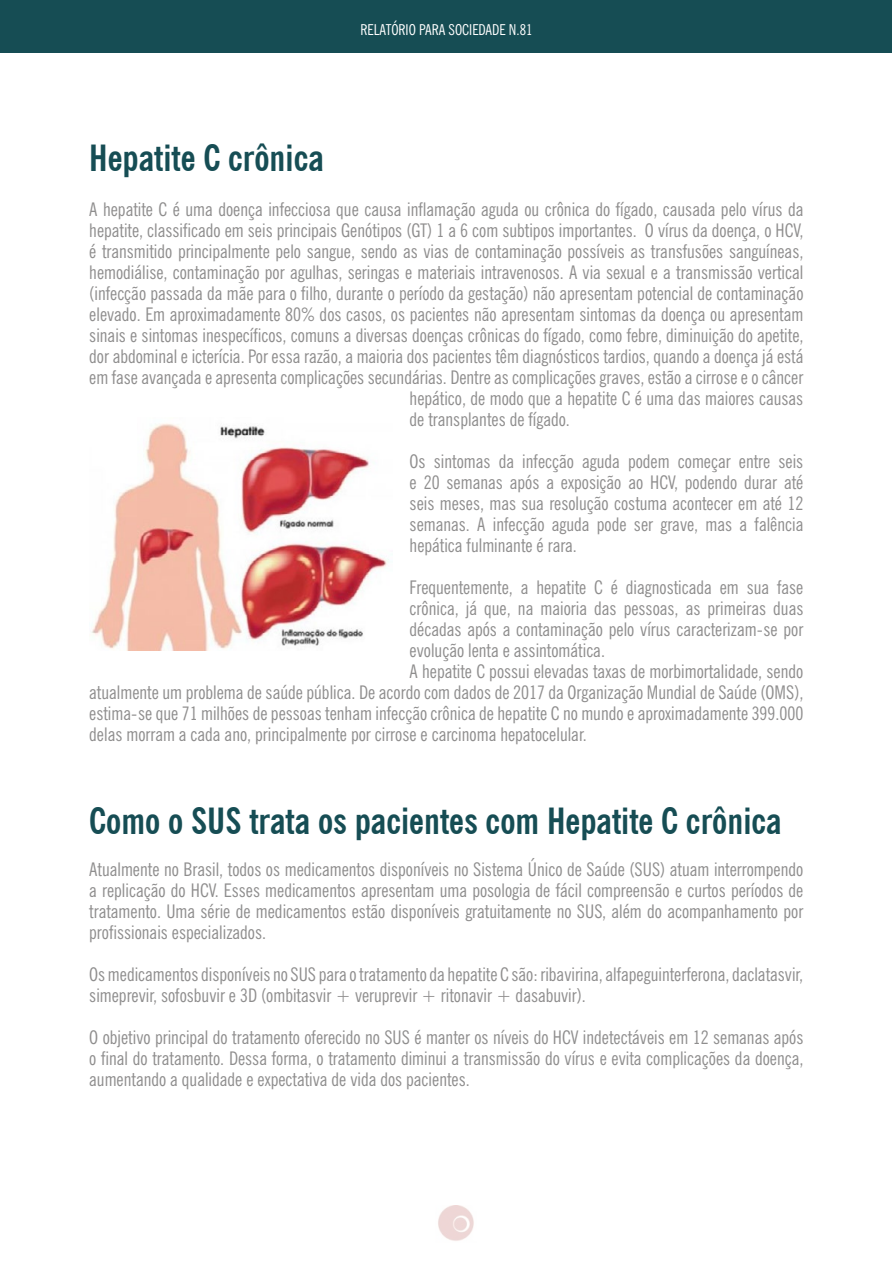
<style>
.page{position:relative;width:893px;height:1263px;background:#fff}
.page>*{position:absolute;margin:0;border:0;box-sizing:border-box;transform-origin:0 0}
.t1{font:700 condensed 36px "News Gothic BT";color:#164d54}
.t2{font:condensed 18.75px/21px "News Gothic BT";color:#8f8e8e;text-align:justify}
.t3{font:condensed 15px "News Gothic BT";color:#fff}
</style>
<div class="page">
<div style="left:1px;top:0;width:891px;height:52px;background:#164d54"></div>
<img style="left:438px;top:1205px;width:36px;height:36px">
<img style="left:91px;top:423px;width:298px;height:227px">
<p class="t3" style="left:360px;top:21px;width:173px">RELATÓRIO PARA SOCIEDADE N.81</p>
<h1 class="t1" style="left:89px;top:136px;width:236px">Hepatite C crônica</h1>
<p class="t2" style="left:89px;top:198px;width:716px">A hepatite C é uma doença infecciosa que causa inflamação aguda ou crônica do fígado, causada pelo vírus da</p>
<p class="t2" style="left:89px;top:219px;width:715px">hepatite, classificado em seis principais Genótipos (GT) 1 a 6 com subtipos importantes. O vírus da doença, o HCV,</p>
<p class="t2" style="left:89px;top:240px;width:716px">é transmitido principalmente pelo sangue, sendo as vias de contaminação possíveis as transfusões sanguíneas,</p>
<p class="t2" style="left:89px;top:261px;width:715px">hemodiálise, contaminação por agulhas, seringas e materiais intravenosos. A via sexual e a transmissão vertical</p>
<p class="t2" style="left:89px;top:282px;width:716px">(infecção passada da mãe para o filho, durante o período da gestação) não apresentam potencial de contaminação</p>
<p class="t2" style="left:89px;top:303px;width:715px">elevado. Em aproximadamente 80% dos casos, os pacientes não apresentam sintomas da doença ou apresentam</p>
<p class="t2" style="left:89px;top:324px;width:716px">sinais e sintomas inespecíficos, comuns a diversas doenças crônicas do fígado, como febre, diminuição do apetite,</p>
<p class="t2" style="left:89px;top:345px;width:716px">dor abdominal e icterícia. Por essa razão, a maioria dos pacientes têm diagnósticos tardios, quando a doença já está</p>
<p class="t2" style="left:89px;top:366px;width:716px">em fase avançada e apresenta complicações secundárias. Dentre as complicações graves, estão a cirrose e o câncer</p>
<p class="t2" style="left:410px;top:387px;width:395px">hepático, de modo que a hepatite C é uma das maiores causas</p>
<p class="t2" style="left:410px;top:408px;width:162px">de transplantes de fígado.</p>
<p class="t2" style="left:410px;top:450px;width:395px">Os sintomas da infecção aguda podem começar entre seis e 20 semanas após a exposição ao HCV, podendo durar até seis meses, mas sua resolução costuma acontecer em até 12 semanas. A infecção aguda pode ser grave, mas a falência hepática fulminante é rara.</p>
<p class="t2" style="left:410px;top:576px;width:395px">Frequentemente, a hepatite C é diagnosticada em sua fase</p>
<p class="t2" style="left:410px;top:597px;width:395px">crônica, já que, na maioria das pessoas, as primeiras duas</p>
<p class="t2" style="left:410px;top:618px;width:395px">décadas após a contaminação pelo vírus caracterizam-se por</p>
<p class="t2" style="left:410px;top:639px;width:197px">evolução lenta e assintomática.</p>
<p class="t2" style="left:410px;top:660px;width:395px">A hepatite C possui elevadas taxas de morbimortalidade, sendo</p>
<p class="t2" style="left:89px;top:681px;width:716px">atualmente um problema de saúde pública. De acordo com dados de 2017 da Organização Mundial de Saúde (OMS),</p>
<p class="t2" style="left:89px;top:702px;width:716px">estima-se que 71 milhões de pessoas tenham infecção crônica de hepatite C no mundo e aproximadamente 399.000</p>
<p class="t2" style="left:89px;top:723px;width:499px">delas morram a cada ano, principalmente por cirrose e carcinoma hepatocelular.</p>
<h1 class="t1" style="left:89px;top:799px;width:694px">Como o SUS trata os pacientes com Hepatite C crônica</h1>
<p class="t2" style="left:89px;top:858px;width:716px">Atualmente no Brasil, todos os medicamentos disponíveis no Sistema Único de Saúde (SUS) atuam interrompendo a replicação do HCV. Esses medicamentos apresentam uma posologia de fácil compreensão e curtos períodos de tratamento. Uma série de medicamentos estão disponíveis gratuitamente no SUS, além do acompanhamento por profissionais especializados.</p>
<p class="t2" style="left:89px;top:963px;width:715px">Os medicamentos disponíveis no SUS para o tratamento da hepatite C são: ribavirina, alfapeguinterferona, daclatasvir, simeprevir, sofosbuvir e 3D (ombitasvir + veruprevir + ritonavir + dasabuvir).</p>
<p class="t2" style="left:89px;top:1026px;width:716px">O objetivo principal do tratamento oferecido no SUS é manter os níveis do HCV indetectáveis em 12 semanas após o final do tratamento. Dessa forma, o tratamento diminui a transmissão do vírus e evita complicações da doença, aumentando a qualidade e expectativa de vida dos pacientes.</p>
</div>
